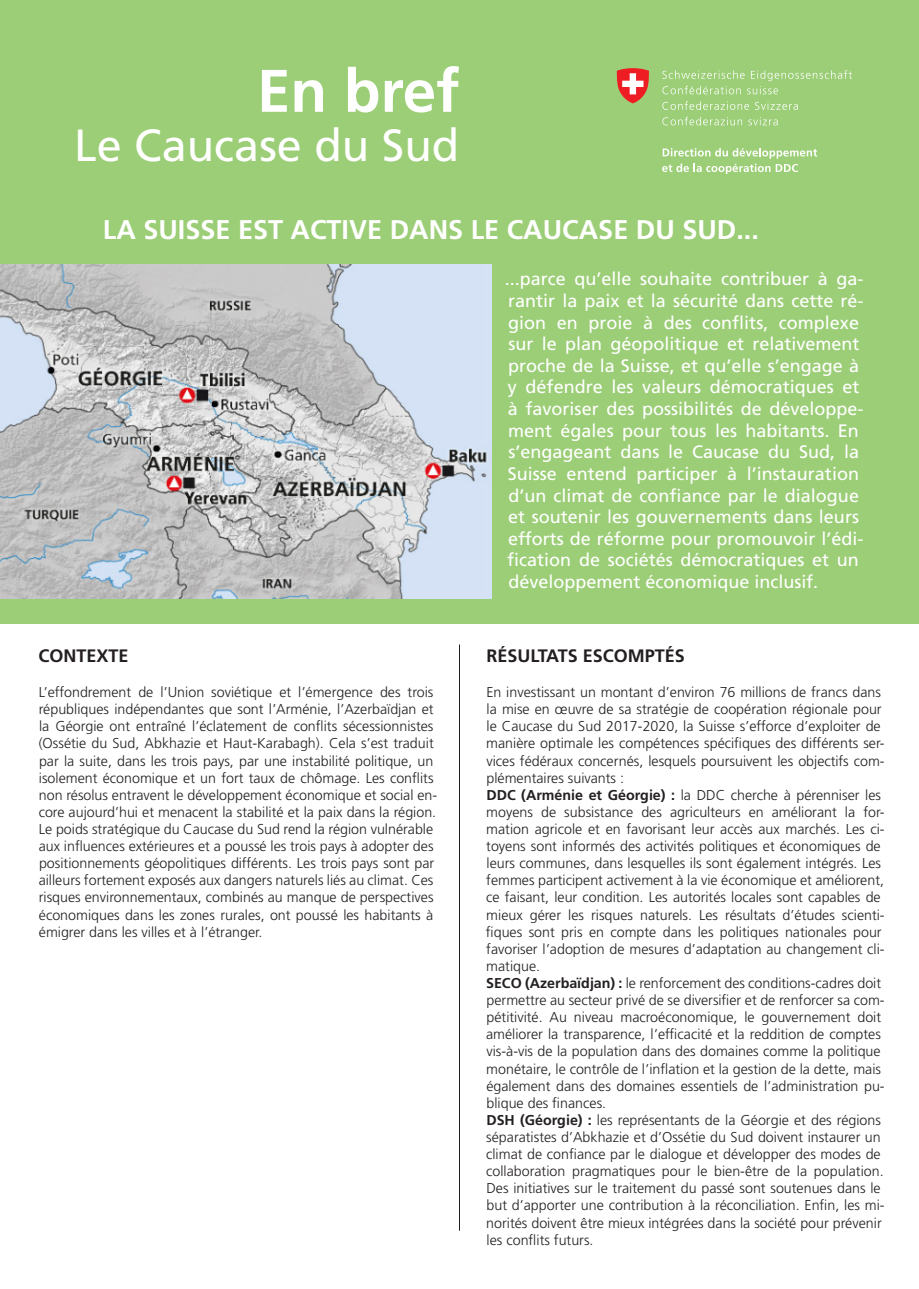
<style>
.page{position:relative;width:919px;height:1289px;background:#fff}
.page>*{position:absolute;margin:0;border:0;box-sizing:border-box;transform-origin:0 0}
.t1{font:700 60px "Frutiger LT Pro";color:#fff}
.t2{font:45px "Frutiger LT Pro";color:#fff}
.t3{font:700 27px "Frutiger LT Pro";color:#fff}
.t4{font:18px/21.6px "Frutiger LT Pro";color:#fff}
.t5{font:700 18px "Frutiger LT Pro";color:#231f20}
.t6{font:300 14.25px/17.1px "Frutiger LT Pro";color:#231f20}
.s1{font-weight:700}
</style>
<div class="page">
<div style="left:0;top:0;width:918px;height:623px;background:#9cce77"></div>
<svg style="left:662px;top:70px;width:189px;height:24px"></svg>
<svg style="left:662px;top:101px;width:87px;height:9px"></svg>
<svg style="left:755px;top:102px;width:42px;height:8px"></svg>
<svg style="left:662px;top:117px;width:80px;height:8px"></svg>
<svg style="left:748px;top:117px;width:29px;height:8px"></svg>
<svg style="left:662px;top:148px;width:155px;height:25px"></svg>
<svg style="left:616px;top:68px;width:33px;height:35px"></svg>
<img style="left:0;top:265px;width:491px;height:333px">
<hr style="left:459px;top:644px;width:1px;height:586px;background:#231f20">
<p class="t1" style="left:257px;top:56px;width:204px">En bref</p>
<p class="t2" style="left:74px;top:119px;width:387px">Le Caucase du Sud</p>
<p class="t3" style="left:103px;top:214px;width:657px">LA SUISSE EST ACTIVE DANS LE CAUCASE DU SUD...</p>
<p class="t5" style="left:38px;top:645px;width:92px">CONTEXTE</p>
<p class="t6" style="left:39px;top:683px;width:400px">L’effondrement de l’Union soviétique et l’émergence des trois républiques indépendantes que sont l’Arménie, l’Azerbaïdjan et la Géorgie ont entraîné l’éclatement de conflits sécessionnistes (Ossétie du Sud, Abkhazie et Haut-Karabagh). Cela s’est traduit par la suite, dans les trois pays, par une instabilité politique, un isolement économique et un fort taux de chômage. Les conflits non résolus entravent le développement économique et social en&shy;core aujourd’hui et menacent la stabilité et la paix dans la région.<br>Le poids stratégique du Caucase du Sud rend la région vulnérable aux influences extérieures et a poussé les trois pays à adopter des positionnements géopolitiques différents. Les trois pays sont par ailleurs fortement exposés aux dangers naturels liés au climat. Ces risques environnementaux, combinés au manque de perspectives économiques dans les zones rurales, ont poussé les habitants à émigrer dans les villes et à l’étranger.</p>
<p class="t4" style="left:504px;top:268px;width:360px">...parce qu’elle souhaite contribuer à ga&shy;rantir la paix et la sécurité dans cette ré&shy;gion en proie à des conflits, complexe sur le plan géopolitique et relativement proche de la Suisse, et qu’elle s’engage à y défendre les valeurs démocratiques et à favoriser des possibilités de développe&shy;ment égales pour tous les habitants. En s’engageant dans le Caucase du Sud, la Suisse entend participer à l’instauration d’un climat de confiance par le dialogue et soutenir les gouvernements dans leurs efforts de réforme pour promouvoir l’édi&shy;fication de sociétés démocratiques et un développement économique inclusif.</p>
<p class="t5" style="left:486px;top:645px;width:200px">RÉSULTATS ESCOMPTÉS</p>
<p class="t6" style="left:486px;top:683px;width:400px">En investissant un montant d’environ 76 millions de francs dans la mise en œuvre de sa stratégie de coopération régionale pour le Caucase du Sud 2017-2020, la Suisse s’efforce d’exploiter de manière optimale les compétences spécifiques des différents ser&shy;vices fédéraux concernés, lesquels poursuivent les objectifs com&shy;plémentaires suivants :</p>
<p class="t6" style="left:486px;top:786px;width:400px"><span class="s1">DDC (Arménie et Géorgie) :</span> la DDC cherche à pérenniser les moyens de subsistance des agriculteurs en améliorant la for&shy;mation agricole et en favorisant leur accès aux marchés. Les ci&shy;toyens sont informés des activités politiques et économiques de leurs communes, dans lesquelles ils sont également intégrés. Les femmes participent activement à la vie économique et améliorent, ce faisant, leur condition. Les autorités locales sont capables de mieux gérer les risques naturels. Les résultats d’études scienti&shy;fiques sont pris en compte dans les politiques nationales pour favoriser l’adoption de mesures d’adaptation au changement cli&shy;matique.</p>
<p class="t6" style="left:486px;top:974px;width:400px"><span class="s1">SECO (Azerbaïdjan) :</span> le renforcement des conditions-cadres doit permettre au secteur privé de se diversifier et de renforcer sa com&shy;pétitivité. Au niveau macroéconomique, le gouvernement doit améliorer la transparence, l’efficacité et la reddition de comptes vis-à-vis de la population dans des domaines comme la politique monétaire, le contrôle de l’inflation et la gestion de la dette, mais également dans des domaines essentiels de l’administration pu&shy;blique des finances.</p>
<p class="t6" style="left:486px;top:1111px;width:400px"><span class="s1">DSH (Géorgie) :</span> les représentants de la Géorgie et des régions séparatistes d’Abkhazie et d’Ossétie du Sud doivent instaurer un climat de confiance par le dialogue et développer des modes de collaboration pragmatiques pour le bien-être de la population.<br>Des initiatives sur le traitement du passé sont soutenues dans le but d’apporter une contribution à la réconciliation. Enfin, les mi&shy;norités doivent être mieux intégrées dans la société pour prévenir les conflits futurs.</p>
</div>
